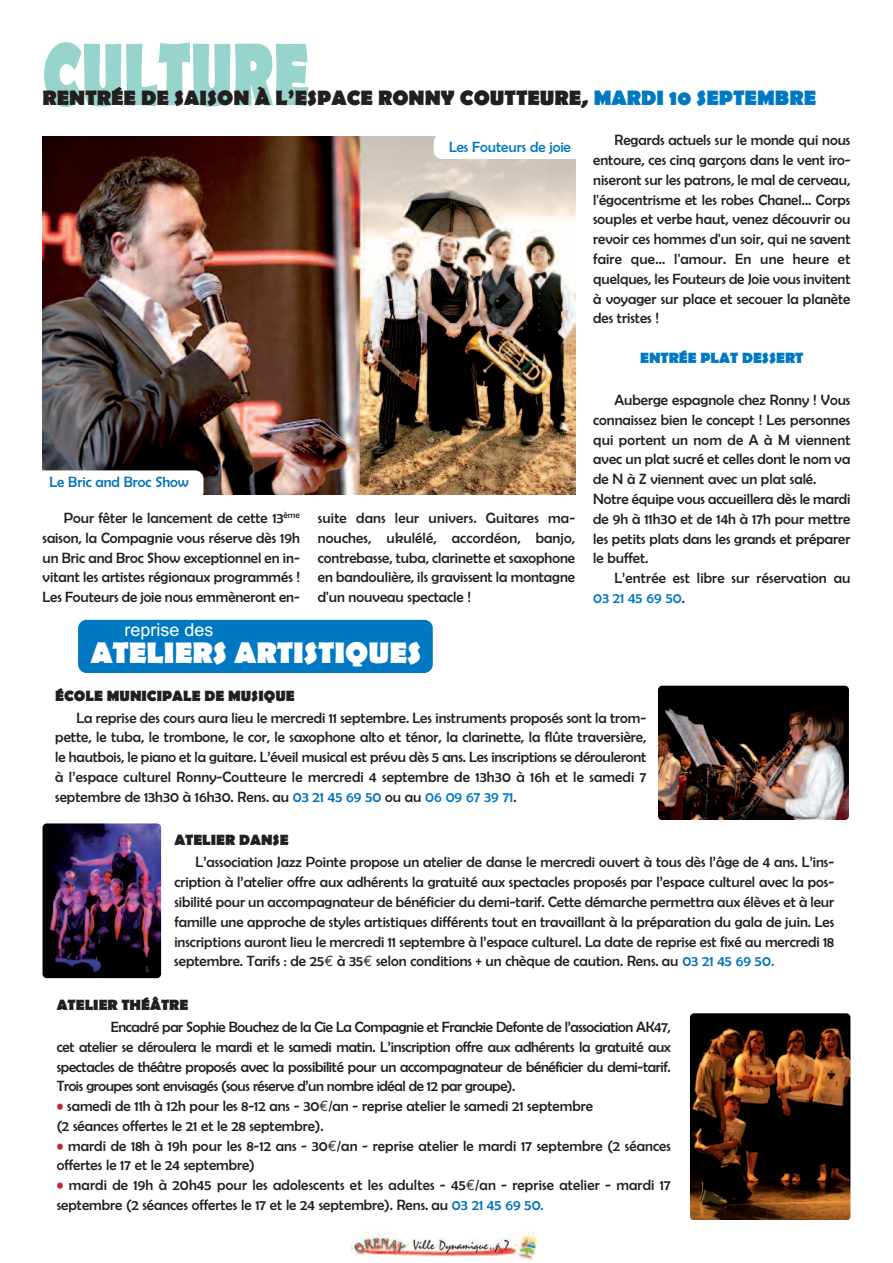
<style>
.page{position:relative;width:893px;height:1263px;background:#fff}
.page>*{position:absolute;margin:0;border:0;box-sizing:border-box;transform-origin:0 0}
.t1{font:700 30px "Berlin Sans FB";color:#fff}
.t2{font:700 21px "Berlin Sans FB";color:#231f20}
.t3{font:18px "Arial";color:#fff}
.t4{font:15px/19.8px "Berlin Sans FB";color:#231f20;text-align:justify}
.t5{font:700 15px "Berlin Sans FB";color:#231f20}
.t6{font:700 15px "Berlin Sans FB";color:#0079c2}
.t7{font:15px "Berlin Sans FB";color:#0071bb}
.t8{font:15px "Berlin Sans FB";color:#0079c2}
.s1{color:#0079c2}
.s2{color:#0071bb}
.s3{font-family:"Euro Mono"}
.s4{color:#c0262d}
</style>
<div class="page">
<div style="left:78px;top:620px;width:355px;height:53px;background:#0079c2;border-radius:9px"></div>
<img style="left:690px;top:1013px;width:160px;height:207px;border-radius:4px">
<img style="left:43px;top:823px;width:118px;height:155px;border-radius:4px">
<img style="left:658px;top:686px;width:191px;height:133px;border-radius:4px">
<img style="left:351px;top:1232px;width:188px;height:29px">
<svg style="left:44px;top:42px;width:229px;height:65px"></svg>
<img style="left:43px;top:136px;width:532px;height:359px">
<div style="left:29px;top:470px;width:174px;height:30px;background:#fff;border-radius:9px"></div>
<div style="left:434px;top:134px;width:148px;height:25px;background:#fff;border-radius:9px"></div>
<h2 class="t2" style="left:43px;top:86px;width:775px">RENTRÉE DE SAISON À L’ESPACE RONNY COUTTEURE, <span class="s1">MARDI 10 SEPTEMBRE</span></h2>
<p class="t7" style="left:50px;top:473px;width:141px">Le Bric and Broc Show</p>
<p class="t8" style="left:449px;top:138px;width:123px">Les Fouteurs de joie</p>
<p class="t4" style="left:43px;top:508px;width:259px;text-indent:21px">Pour fêter le lancement de cette 13<sup>ème </sup>saison, la Compagnie vous réserve dès 19h un Bric and Broc Show exceptionnel en in&shy;vitant les artistes régionaux programmés !<br>Les Fouteurs de joie nous emmèneront en-</p>
<p class="t4" style="left:318px;top:508px;width:259px">suite dans leur univers. Guitares ma&shy;nouches, ukulélé, accordéon, banjo, contrebasse, tuba, clarinette et saxophone en bandoulière, ils gravissent la montagne d'un nouveau spectacle !</p>
<p class="t3" style="left:124px;top:620px;width:91px">reprise des</p>
<h1 class="t1" style="left:91px;top:635px;width:332px">ATELIERS ARTISTIQUES</h1>
<p class="t4" style="left:593px;top:130px;width:259px;text-indent:21px">Regards actuels sur le monde qui nous entoure, ces cinq garçons dans le vent iro&shy;niseront sur les patrons, le mal de cerveau, l'égocentrisme et les robes Chanel... Corps souples et verbe haut, venez découvrir ou revoir ces hommes d'un soir, qui ne savent faire que... l'amour. En une heure et quelques, les Fouteurs de Joie vous invitent à voyager sur place et secouer la planète des tristes !</p>
<p class="t6" style="left:640px;top:349px;width:165px">ENTRÉE PLAT DESSERT</p>
<p class="t4" style="left:593px;top:390px;width:259px;text-align:left;text-indent:21px">Auberge espagnole chez Ronny ! Vous connaissez bien le concept ! Les personnes qui portent un nom de A à M viennent avec un plat sucré et celles dont le nom va de N à Z viennent avec un plat salé.<br>Notre équipe vous accueillera dès le mardi de 9h à 11h30 et de 14h à 17h pour mettre les petits plats dans les grands et préparer le buffet.</p>
<p class="t4" style="left:593px;top:568px;width:259px;text-indent:21px">L’entrée est libre sur réservation au<br><span class="s1">03 21 45 69 50</span>.</p>
<p class="t5" style="left:55px;top:686px;width:241px">ÉCOLE MUNICIPALE DE MUSIQUE</p>
<p class="t4" style="left:55px;top:707px;width:593px;text-indent:21px">La reprise des cours aura lieu le mercredi 11 septembre. Les instruments proposés sont la trom&shy;pette, le tuba, le trombone, le cor, le saxophone alto et ténor, la clarinette, la flûte traversière, le hautbois, le piano et la guitare. L’éveil musical est prévu dès 5 ans. Les inscriptions se dérouleront à l’espace culturel Ronny-Coutteure le mercredi 4 septembre de 13h30 à 16h et le samedi 7 septembre de 13h30 à 16h30. Rens. au <span class="s2">03 21 45 69 50</span> ou au <span class="s1">06 09 67 39 71</span>.</p>
<p class="t5" style="left:174px;top:831px;width:116px">ATELIER DANSE</p>
<p class="t4" style="left:174px;top:852px;width:661px;text-indent:21px">L’association Jazz Pointe propose un atelier de danse le mercredi ouvert à tous dès l’âge de 4 ans. L’ins&shy;cription à l’atelier offre aux adhérents la gratuité aux spectacles proposés par l’espace culturel avec la pos&shy;sibilité pour un accompagnateur de bénéficier du demi-tarif. Cette démarche permettra aux élèves et à leur famille une approche de styles artistiques différents tout en travaillant à la préparation du gala de juin. Les inscriptions auront lieu le mercredi 11 septembre à l’espace culturel. La date de reprise est fixé au mercredi 18 septembre. Tarifs : de 25<span class="s3">€</span> à 35<span class="s3">€</span> selon conditions + un chèque de caution. Rens. au <span class="s2">03 21 45 69 50.</span></p>
<p class="t5" style="left:57px;top:996px;width:133px">ATELIER THÉÂTRE</p>
<p class="t4" style="left:57px;top:1017px;width:616px;text-indent:54px">Encadré par Sophie Bouchez de la Cie La Compagnie et Franckie Defonte de l’association AK47, cet atelier se déroulera le mardi et le samedi matin. L’inscription offre aux adhérents la gratuité aux spectacles de théâtre proposés avec la possibilité pour un accompagnateur de bénéficier du demi-tarif.<br>Trois groupes sont envisagés (sous réserve d’un nombre idéal de 12 par groupe).</p>
<p class="t4" style="left:57px;top:1096px;width:538px"><span class="s4">•</span> samedi de 11h à 12h pour les 8-12 ans - 30<span class="s3">€</span>/an - reprise atelier le samedi 21 septembre (2 séances offertes le 21 et le 28 septembre).</p>
<p class="t4" style="left:57px;top:1135px;width:616px"><span class="s4">•</span> mardi de 18h à 19h pour les 8-12 ans - 30<span class="s3">€</span>/an - reprise atelier le mardi 17 septembre (2 séances offertes le 17 et le 24 septembre)</p>
<p class="t4" style="left:57px;top:1175px;width:616px"><span class="s4">•</span> mardi de 19h à 20h45 pour les adolescents et les adultes - 45<span class="s3">€</span>/an - reprise atelier - mardi 17 septembre (2 séances offertes le 17 et le 24 septembre). Rens. au <span class="s2">03 21 45 69 50.</span></p>
</div>
